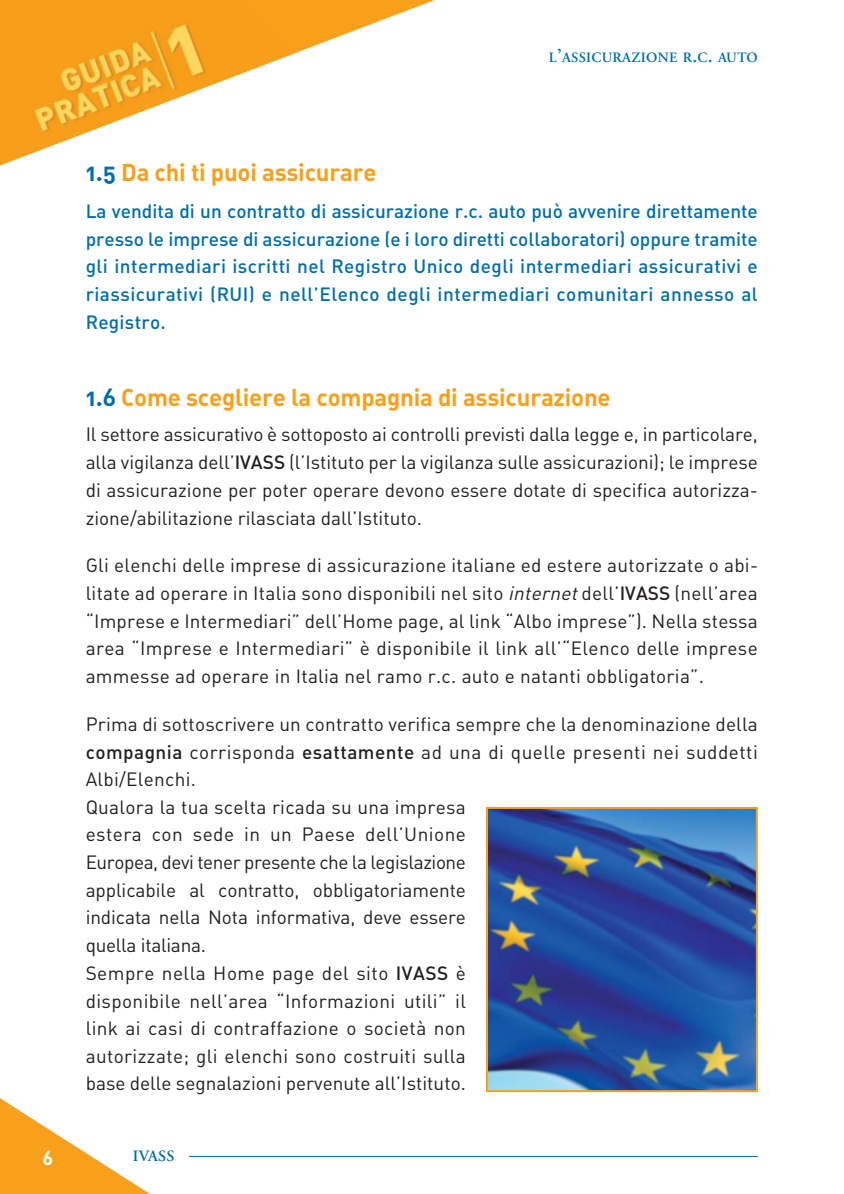
<style>
.page{position:relative;width:844px;height:1194px;background:#fff}
.page>*{position:absolute;margin:0;border:0;box-sizing:border-box;transform-origin:0 0}
.t1{font:24px "DIN Bold Alternate";letter-spacing:-.01em;color:#f9a01b}
.t2{font:20px "DIN Bold";color:#fff}
.t3{font:19px/27.6px "DIN Regular Alternate";letter-spacing:.015em;color:#231f20;text-align:justify}
.t4{font:19px/27.6px "DIN Medium Alternate";letter-spacing:.025em;color:#006dad;text-align:justify}
.t5{font:600 15.8px "Adobe Garamond";letter-spacing:.02em;color:#006dad}
.t6{font:600 14.2px "Adobe Garamond";letter-spacing:.02em;color:#006dad}
.s1{font-size:19px}
.s2{color:#006dad}
.s3{font-family:"DIN Medium Alternate"}
.s4{font-style:italic}
</style>
<div class="page">
<svg style="left:0;top:1098px;width:193px;height:95px"></svg>
<hr style="left:189px;top:1155px;width:568px;height:1px;background:#006dad">
<svg style="left:323px;top:0;width:112px;height:43px"></svg>
<img style="left:0;top:0;width:323px;height:166px">
<img style="left:489px;top:809px;width:265px;height:279px">
<div style="left:486px;top:806px;width:271px;height:285px;border:2px solid #f9a01b"></div>
<p class="t6" style="left:548px;top:52px;width:210px">L<span class="s1">’</span>ASSICURAZIONE R<span class="s1">.</span>C<span class="s1">.</span> AUTO</p>
<p class="t2" style="left:43px;top:1145px;width:12px">6</p>
<p class="t1" style="left:86px;top:163px;width:292px"><span class="s2">1.5</span> Da chi ti puoi assicurare</p>
<p class="t4" style="left:86px;top:199px;width:673px">La vendita di un contratto di assicurazione r.c. auto può avvenire direttamente presso le imprese di assicurazione (e i loro diretti collaboratori) oppure tramite gli intermediari iscritti nel Registro Unico degli intermediari assicurativi e riassicurativi (RUI) e nell’Elenco degli intermediari comunitari annesso al Registro.</p>
<p class="t1" style="left:86px;top:389px;width:526px"><span class="s2">1.6</span> Come scegliere la compagnia di assicurazione</p>
<p class="t3" style="left:86px;top:423px;width:673px">Il settore assicurativo è sottoposto ai controlli previsti dalla legge e, in particolare, alla vigilanza dell’<span class="s3">IVASS</span> (l’Istituto per la vigilanza sulle assicurazioni); le imprese di assicurazione per poter operare devono essere dotate di specifica autorizza&shy;zione/abilitazione rilasciata dall’Istituto.</p>
<p class="t3" style="left:86px;top:553px;width:674px">Gli elenchi delle imprese di assicurazione italiane ed estere autorizzate o abi&shy;litate ad operare in Italia sono disponibili nel sito <span class="s4">internet</span>dell’<span class="s3">IVASS</span> (nell’area “Imprese e Intermediari” dell’Home page, al link “Albo imprese”). Nella stessa area “Imprese e Intermediari” è disponibile il link all’“Elenco delle imprese ammesse ad operare in Italia nel ramo r.c. auto e natanti obbligatoria”.</p>
<p class="t3" style="left:86px;top:712px;width:673px;text-align:left">Prima di sottoscrivere un contratto verifica sempre che la denominazione della <span class="s3">compagnia</span> corrisponda <span class="s3">esattamente</span> ad una di quelle presenti nei suddetti Albi/Elenchi.<br>Qualora la tua scelta ricada su una impresa<br>estera con sede in un Paese dell’Unione<br>Europea, devi tener presente che la legislazione<br>applicabile al contratto, obbligatoriamente<br>indicata nella Nota informativa, deve essere<br>quella italiana.<br>Sempre nella Home page del sito <span class="s3">IVASS</span> è<br>disponibile nell’area “Informazioni utili” il<br>link ai casi di contraffazione o società non<br>autorizzate; gli elenchi sono costruiti sulla<br>base delle segnalazioni pervenute all’Istituto.</p>
<p class="t5" style="left:133px;top:1149px;width:43px">IVASS</p>
</div>
